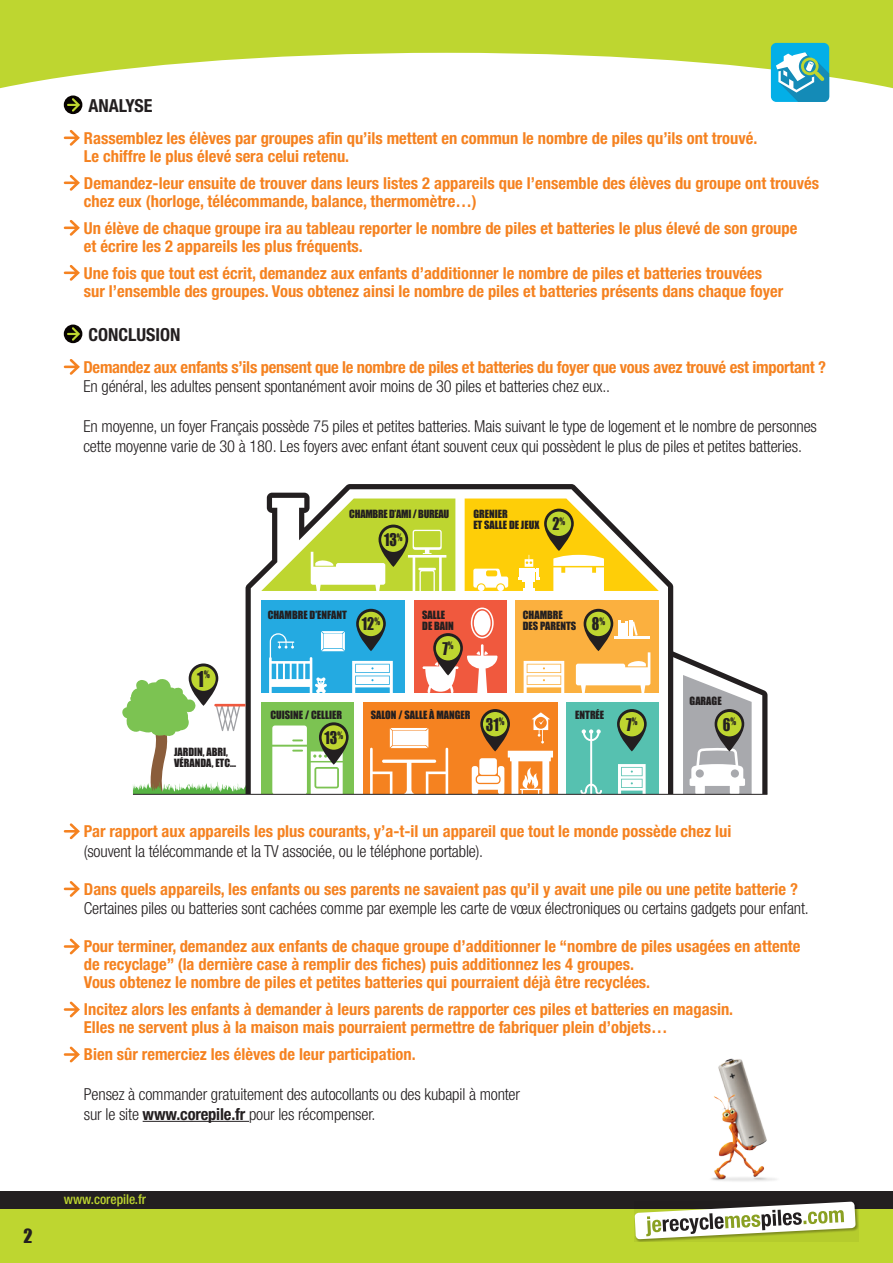
<style>
.page{position:relative;width:893px;height:1263px;background:#fff}
.page>*{position:absolute;margin:0;border:0;box-sizing:border-box;transform-origin:0 0}
.t1{font:20.1px "Impact";color:#231f20;scale:.88 1}
.t2{font:700 condensed 18px "Helvetica Neue";color:#231f20}
.t3{font:18px "Impact";color:#231f20}
.t4{font:700 condensed 16.5px/18px "Helvetica Neue";color:#f58220}
.t5{font:300 condensed 16.5px/19.8px "Helvetica Neue";letter-spacing:-.01em;color:#231f20}
.t6{font:16.05px "Impact";color:#231f20;scale:.88 1}
.t7{font:500 condensed 13.5px "Helvetica Neue";color:#bed630}
.t8{font:10.5px/11.1px "Impact";color:#231f20}
.t9{font:10.5px "Impact";letter-spacing:-.025em;color:#231f20}
.s1{font-weight:300;color:#231f20}
.s2{font-weight:700;color:#f58220}
.s3{font-weight:700}
</style>
<div class="page">
<svg style="left:246px;top:484px;width:427px;height:310px"></svg>
<div style="left:515px;top:600px;width:144px;height:93px;background:#fbb03f"></div>
<div style="left:363px;top:702px;width:194px;height:92px;background:#f58220"></div>
<div style="left:566px;top:702px;width:93px;height:92px;background:#56c1b0"></div>
<div style="left:261px;top:702px;width:93px;height:92px;background:#7cc352"></div>
<div style="left:261px;top:600px;width:144px;height:93px;background:#24aae1"></div>
<div style="left:414px;top:600px;width:92px;height:93px;background:#f0593e"></div>
<svg style="left:472px;top:751px;width:81px;height:43px"></svg>
<svg style="left:531px;top:712px;width:19px;height:31px"></svg>
<svg style="left:272px;top:725px;width:71px;height:69px"></svg>
<svg style="left:370px;top:728px;width:78px;height:66px"></svg>
<div style="left:393px;top:731px;width:32px;height:14px;background:#fff"></div>
<svg style="left:576px;top:646px;width:191px;height:148px"></svg>
<svg style="left:465px;top:498px;width:194px;height:94px"></svg>
<svg style="left:122px;top:677px;width:129px;height:117px"></svg>
<svg style="left:261px;top:498px;width:194px;height:97px"></svg>
<svg style="left:524px;top:661px;width:40px;height:32px"></svg>
<svg style="left:352px;top:661px;width:41px;height:32px"></svg>
<svg style="left:269px;top:631px;width:76px;height:64px"></svg>
<svg style="left:471px;top:607px;width:23px;height:31px"></svg>
<div style="left:474px;top:611px;width:17px;height:24px;background:#fff;border-radius:50%"></div>
<svg style="left:467px;top:644px;width:30px;height:50px"></svg>
<svg style="left:423px;top:666px;width:33px;height:27px"></svg>
<hr style="left:614px;top:636px;width:36px;height:2px;background:#fff">
<svg style="left:618px;top:620px;width:2px;height:16px"></svg>
<hr style="left:629px;top:620px;width:3px;height:16px;background:#fff">
<svg style="left:626px;top:621px;width:12px;height:15px"></svg>
<hr style="left:621px;top:623px;width:4px;height:13px;background:#fff">
<hr style="left:133px;top:794px;width:634px;height:1px;background:#231f20">
<svg style="left:189px;top:663px;width:29px;height:43px"></svg>
<div style="left:191px;top:666px;width:25px;height:25px;background:#bed630;border-radius:50%"></div>
<svg style="left:379px;top:525px;width:29px;height:42px"></svg>
<div style="left:381px;top:527px;width:25px;height:25px;background:#bed630;border-radius:50%"></div>
<svg style="left:544px;top:509px;width:30px;height:42px"></svg>
<div style="left:547px;top:512px;width:24px;height:24px;background:#bed630;border-radius:50%"></div>
<svg style="left:356px;top:609px;width:30px;height:42px"></svg>
<div style="left:359px;top:612px;width:24px;height:24px;background:#bed630;border-radius:50%"></div>
<svg style="left:433px;top:633px;width:30px;height:42px"></svg>
<div style="left:436px;top:636px;width:24px;height:24px;background:#bed630;border-radius:50%"></div>
<svg style="left:584px;top:609px;width:29px;height:42px"></svg>
<div style="left:586px;top:612px;width:25px;height:24px;background:#bed630;border-radius:50%"></div>
<svg style="left:319px;top:722px;width:30px;height:43px"></svg>
<div style="left:322px;top:725px;width:24px;height:25px;background:#bed630;border-radius:50%"></div>
<svg style="left:480px;top:709px;width:30px;height:42px"></svg>
<div style="left:483px;top:712px;width:24px;height:24px;background:#bed630;border-radius:50%"></div>
<svg style="left:617px;top:709px;width:30px;height:42px"></svg>
<div style="left:620px;top:712px;width:24px;height:24px;background:#bed630;border-radius:50%"></div>
<svg style="left:715px;top:709px;width:29px;height:42px"></svg>
<div style="left:717px;top:712px;width:25px;height:24px;background:#bed630;border-radius:50%"></div>
<div style="left:0;top:1191px;width:893px;height:18px;background:#231f20"></div>
<div style="left:0;top:1209px;width:893px;height:54px;background:#bed630"></div>
<img style="left:711px;top:1058px;width:66px;height:123px">
<svg style="left:0;top:0;width:893px;height:88px;fill:#bed630"></svg>
<svg style="left:635px;top:1209px;width:224px;height:33px"></svg>
<svg style="left:634px;top:1201px;width:222px;height:38px"></svg>
<div style="left:771px;top:43px;width:58px;height:59px;background:#03afe7;border-radius:5px"></div>
<svg style="left:776px;top:52px;width:53px;height:50px"></svg>
<svg style="left:64px;top:130px;width:16px;height:16px"></svg>
<svg style="left:64px;top:175px;width:16px;height:16px"></svg>
<svg style="left:64px;top:220px;width:16px;height:16px"></svg>
<svg style="left:64px;top:265px;width:16px;height:16px"></svg>
<svg style="left:64px;top:95px;width:18px;height:19px"></svg>
<svg style="left:67px;top:98px;width:13px;height:14px"></svg>
<svg style="left:64px;top:359px;width:16px;height:16px"></svg>
<div style="left:64px;top:325px;width:18px;height:18px;background:#080302;border-radius:50%"></div>
<svg style="left:67px;top:327px;width:13px;height:14px"></svg>
<hr style="left:143px;top:1121px;width:106px;height:1px;background:#231f20">
<svg style="left:64px;top:823px;width:16px;height:16px"></svg>
<svg style="left:64px;top:881px;width:16px;height:16px"></svg>
<svg style="left:64px;top:938px;width:16px;height:16px"></svg>
<svg style="left:64px;top:1001px;width:16px;height:16px"></svg>
<svg style="left:64px;top:1046px;width:16px;height:16px"></svg>
<p class="t3" style="left:24px;top:1222px;width:11px">2</p>
<p class="t2" style="left:89px;top:94px;width:66px">ANALYSE</p>
<p class="t4" style="left:84px;top:128px;width:675px">Rassemblez les élèves par groupes afin qu’ils mettent en commun le nombre de piles qu’ils ont trouvé.<br>Le chiffre le plus élevé sera celui retenu.</p>
<p class="t4" style="left:84px;top:173px;width:737px">Demandez-leur ensuite de trouver dans leurs listes 2 appareils que l’ensemble des élèves du groupe ont trouvés chez eux (horloge, télécommande, balance, thermomètre…)</p>
<p class="t4" style="left:84px;top:218px;width:715px">Un élève de chaque groupe ira au tableau reporter le nombre de piles et batteries le plus élevé de son groupe et écrire les 2 appareils les plus fréquents.</p>
<p class="t4" style="left:84px;top:263px;width:701px">Une fois que tout est écrit, demandez aux enfants d’additionner le nombre de piles et batteries trouvées sur l’ensemble des groupes. Vous obtenez ainsi le nombre de piles et batteries présents dans chaque foyer</p>
<p class="t2" style="left:89px;top:324px;width:94px">CONCLUSION</p>
<p class="t4" style="left:83px;top:357px;width:744px;line-height:19.8px">Demandez aux enfants s’ils pensent que le nombre de piles et batteries du foyer que vous avez trouvé est important ?<br><span class="s1">En général, les adultes pensent spontanément avoir moins de 30 piles et batteries chez eux..</span></p>
<p class="t5" style="left:83px;top:416px;width:735px">En moyenne, un foyer Français possède 75 piles et petites batteries. Mais suivant le type de logement et le nombre de personnes cette moyenne varie de 30 à 180. Les foyers avec enfant étant souvent ceux qui possèdent le plus de piles et petites batteries.</p>
<p class="t1" style="left:197px;top:663px;width:16px">1<sup>%</sup></p>
<p class="t8" style="left:174px;top:746px;width:63px">JARDIN, ABRI,<br>VÉRANDA, ETC...</p>
<p class="t9" style="left:349px;top:506px;width:101px">CHAMBRE D’AMI / BUREAU</p>
<p class="t6" style="left:384px;top:527px;width:23px">13<sup>%</sup></p>
<p class="t8" style="left:473px;top:508px;width:68px">GRENIER<br>ET SALLE DE JEUX</p>
<p class="t6" style="left:553px;top:511px;width:16px">2<sup>%</sup></p>
<p class="t8" style="left:268px;top:609px;width:81px">CHAMBRE D’ENFANT</p>
<p class="t8" style="left:523px;top:609px;width:55px">CHAMBRE<br>DES PARENTS</p>
<p class="t8" style="left:422px;top:609px;width:33px">SALLE<br>DE BAIN</p>
<p class="t6" style="left:362px;top:612px;width:22px">12<sup>%</sup></p>
<p class="t6" style="left:442px;top:636px;width:14px">7<sup>%</sup></p>
<p class="t6" style="left:592px;top:612px;width:17px">8<sup>%</sup></p>
<p class="t8" style="left:690px;top:695px;width:34px">GARAGE</p>
<p class="t8" style="left:270px;top:709px;width:73px">CUISINE / CELLIER</p>
<p class="t8" style="left:371px;top:709px;width:101px">SALON / SALLE À MANGER</p>
<p class="t8" style="left:575px;top:709px;width:31px">ENTRÉE</p>
<p class="t6" style="left:486px;top:712px;width:23px">31<sup>%</sup></p>
<p class="t6" style="left:626px;top:712px;width:14px">7<sup>%</sup></p>
<p class="t6" style="left:723px;top:712px;width:17px">6<sup>%</sup></p>
<p class="t6" style="left:324px;top:725px;width:23px">13<sup>%</sup></p>
<p class="t4" style="left:84px;top:821px;width:649px;line-height:19.8px">Par rapport aux appareils les plus courants, y’a-t-il un appareil que tout le monde possède chez lui <span class="s1">(souvent la télécommande et la TV associée, ou le téléphone portable).</span></p>
<p class="t5" style="left:84px;top:879px;width:726px"><span class="s2">Dans quels appareils, les enfants ou ses parents ne savaient pas qu’il y avait une pile ou une petite batterie ?<br></span>Certaines piles ou batteries sont cachées comme par exemple les carte de vœux électroniques ou certains gadgets pour enfant.</p>
<p class="t4" style="left:84px;top:937px;width:718px">Pour terminer, demandez aux enfants de chaque groupe d’additionner le “nombre de piles usagées en attente de recyclage” (la dernière case à remplir des fiches) puis additionnez les 4 groupes.<br>Vous obtenez le nombre de piles et petites batteries qui pourraient déjà être recyclées.</p>
<p class="t4" style="left:84px;top:1000px;width:651px">Incitez alors les enfants à demander à leurs parents de rapporter ces piles et batteries en magasin.<br>Elles ne servent plus à la maison mais pourraient permettre de fabriquer plein d’objets…</p>
<p class="t4" style="left:84px;top:1045px;width:333px">Bien sûr remerciez les élèves de leur participation.</p>
<p class="t5" style="left:84px;top:1084px;width:438px">Pensez à commander gratuitement des autocollants ou des kubapil à monter sur le site <span class="s3">www.corepile.fr</span> pour les récompenser.</p>
<p class="t7" style="left:64px;top:1191px;width:84px">www.corepile.fr</p>
</div>
